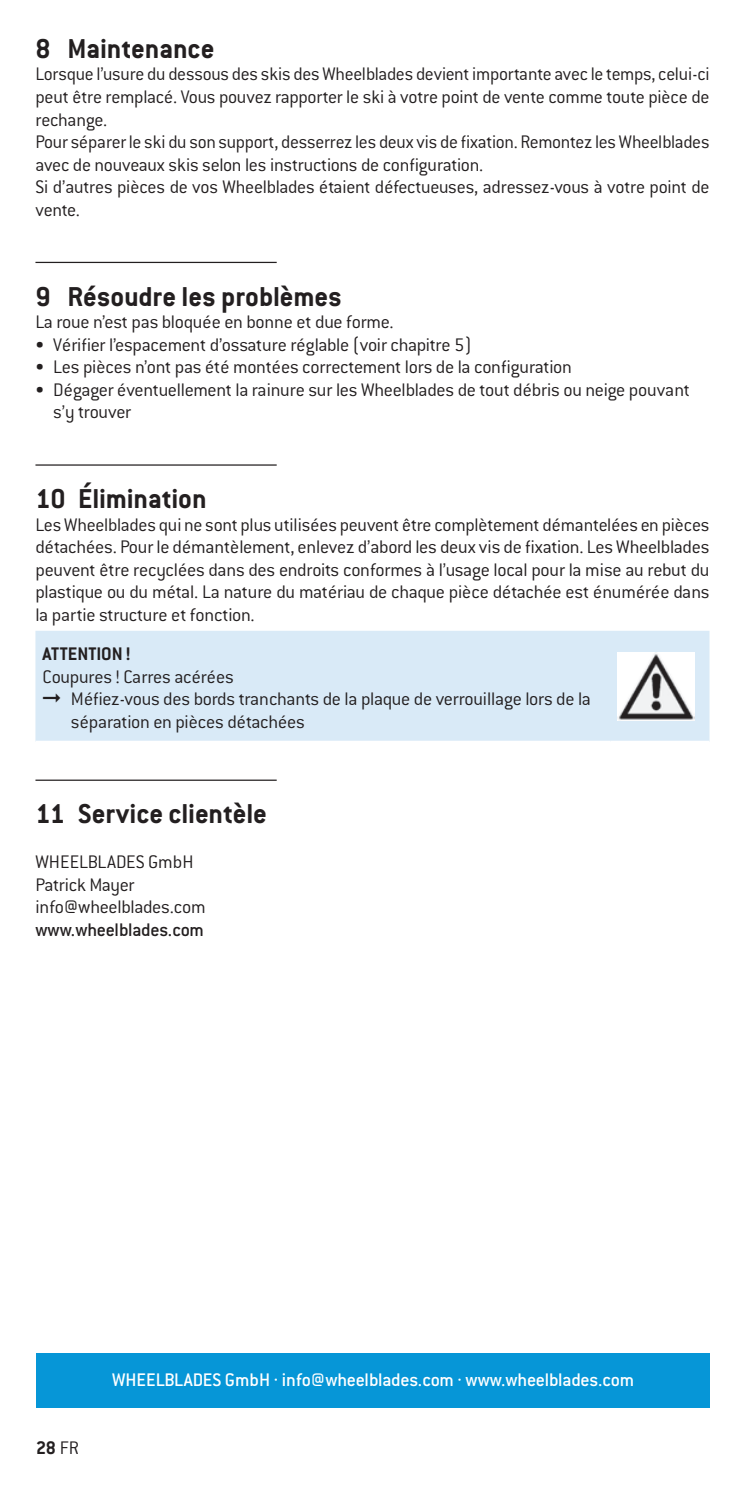
<style>
.page{position:relative;width:745px;height:1489px;background:#fff}
.page>*{position:absolute;margin:0;border:0;box-sizing:border-box;transform-origin:0 0}
.t1{font:700 30px "Conduit ITC";letter-spacing:-.005em;color:#231f20}
.t2{font:300 20px/22.5px "Conduit ITC";letter-spacing:-.01em;color:#231f20}
.t3{font:500 20px "Conduit ITC";letter-spacing:-.01em;color:#fff}
.t4{font:500 20px "Conduit ITC";letter-spacing:-.015em;color:#231f20}
.t5{font:700 20px "Conduit ITC";color:#231f20}
.s1{font-weight:300}
</style>
<div class="page">
<hr style="left:35px;top:262px;width:241px;height:1px;background:#231f20">
<hr style="left:35px;top:464px;width:241px;height:1px;background:#231f20">
<hr style="left:35px;top:779px;width:241px;height:1px;background:#231f20">
<div style="left:35px;top:631px;width:674px;height:109px;background:#d9eaf7"></div>
<img style="left:617px;top:652px;width:77px;height:68px">
<div style="left:36px;top:1352px;width:673px;height:55px;background:#0696d7"></div>
<h1 class="t1" style="left:35px;top:31px;width:180px">8 Maintenance</h1>
<p class="t2" style="left:35px;top:63px;width:675px">lorsque l’usure du dessous des skis des Wheelblades devient importante avec le temps, celui-ci peut être remplacé. Vous pouvez rapporter le ski à votre point de vente comme toute pièce de rechange.<br>pour séparer le ski du son support, desserrez les deux vis de fixation. Remontez les Wheelblades avec de nouveaux skis selon les instructions de configuration.<br>Si d’autres pièces de vos Wheelblades étaient défectueuses, adressez-vous à votre point de vente.</p>
<h1 class="t1" style="left:35px;top:279px;width:308px">9 résoudre les problèmes</h1>
<p class="t2" style="left:35px;top:310px;width:359px">la roue n’est pas bloquée en bonne et due forme.</p>
<p class="t2" style="left:35px;top:333px;width:437px">• Vérifier l’espacement d’ossature réglable (voir chapitre 5)</p>
<p class="t2" style="left:35px;top:355px;width:537px">• les pièces n’ont pas été montées correctement lors de la configuration</p>
<p class="t2" style="left:53px;top:378px;width:637px;text-indent:-18px">• dégager éventuellement la rainure sur les Wheelblades de tout débris ou neige pouvant s’y trouver</p>
<h1 class="t1" style="left:35px;top:481px;width:172px">10 Élimination</h1>
<p class="t2" style="left:35px;top:513px;width:675px;text-align:justify">les Wheelblades qui ne sont plus utilisées peuvent être complètement démantelées en pièces détachées. pour le démantèlement, enlevez d’abord les deux vis de fixation. les Wheelblades peuvent être recyclées dans des endroits conformes à l’usage local pour la mise au rebut du plastique ou du métal. la nature du matériau de chaque pièce détachée est énumérée dans la partie structure et fonction.</p>
<p class="t5" style="left:43px;top:642px;width:90px">attentiOn !</p>
<p class="t2" style="left:43px;top:665px;width:193px">Coupures ! Carres acérées</p>
<p class="t2" style="left:43px;top:687px;width:549px">➞ Méfiez-vous des bords tranchants de la plaque de verrouillage lors de la</p>
<p class="t2" style="left:71px;top:710px;width:235px">séparation en pièces détachées</p>
<h1 class="t1" style="left:35px;top:796px;width:233px">11 service clientèle</h1>
<p class="t2" style="left:35px;top:850px;width:172px">WHeelBlAdeS GmbH patrick Mayer info@wheelblades.com</p>
<p class="t4" style="left:35px;top:918px;width:170px">www.wheelblades.com</p>
<p class="t5" style="left:36px;top:1435px;width:44px">28 <span class="s1">FR</span></p>
<p class="t3" style="left:112px;top:1368px;width:523px">WHEELBLADES GmbH · info@wheelblades.com · www.wheelblades.com</p>
</div>
